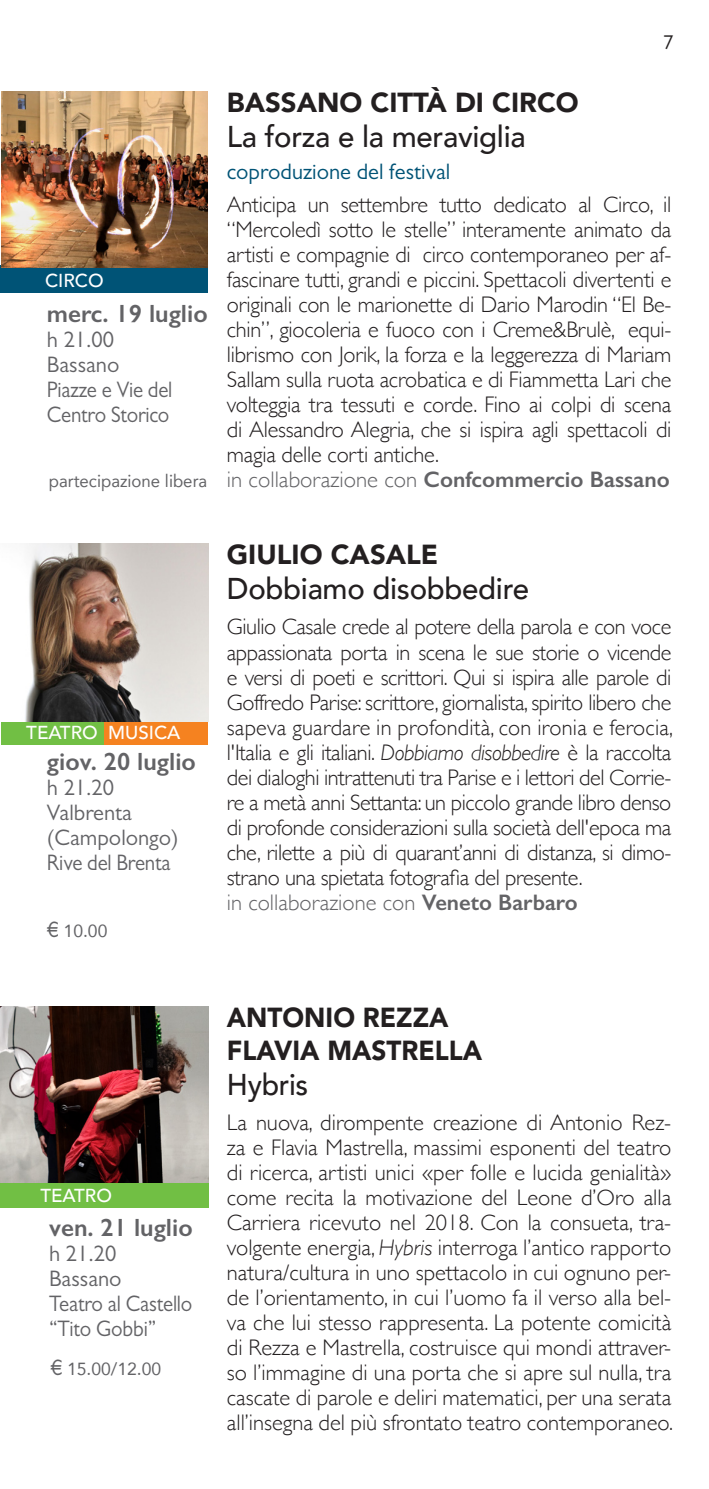
<style>
.page{position:relative;width:709px;height:1489px;background:#fff}
.page>*{position:absolute;margin:0;border:0;box-sizing:border-box;transform-origin:0 0}
.t1{font:500 30px "Avenir";letter-spacing:-.01em;color:#231f20}
.t2{font:500 30px "Avenir";letter-spacing:-.01em;color:#231f20;scale:.95 1}
.t3{font:900 27.5px "Avenir";color:#231f20}
.t4{font:900 27.5px "Avenir";color:#231f20;scale:.95 1}
.t5{font:600 25px "Gill Sans";color:#636366}
.t6{font:300 22.5px/25px "Gill Sans";letter-spacing:-.01em;color:#231f20;text-align:justify}
.t7{font:22.5px/25px "Gill Sans";letter-spacing:-.01em;color:#636366;scale:.93 1}
.t8{font:22.5px "Gill Sans";letter-spacing:-.01em;color:#636366}
.t9{font:600 22.5px "Gill Sans";color:#636366}
.t10{font:300 22.5px "Gill Sans";color:#636366}
.t11{font:22.5px "Gill Sans";color:#005376}
.t12{font:20px "Gill Sans";color:#231f20}
.t13{font:500 18.75px "Avenir";color:#fff}
.t14{font:17.5px "Avenir";color:#636366;scale:.96 1}
.t15{font:17.5px "Avenir";color:#636366}
.s1{font-weight:300}
.s2{font-family:"Gill Sans";font-size:22.5px}
.s3{font-style:italic}
.s4{font-weight:600}
</style>
<div class="page">
<div style="left:0;top:265px;width:207px;height:28px;background:#005376"></div>
<img style="left:1px;top:92px;width:206px;height:175px">
<div style="left:103px;top:720px;width:105px;height:25px;background:#f58220"></div>
<div style="left:1px;top:720px;width:102px;height:24px;background:#71bf44"></div>
<img style="left:1px;top:544px;width:207px;height:177px">
<img style="left:0;top:1006px;width:208px;height:177px">
<div style="left:0;top:1183px;width:208px;height:25px;background:#71bf44"></div>
<p class="t13" style="left:45px;top:264px;width:60px">CIRCO</p>
<p class="t5" style="left:47px;top:298px;width:162px">merc. 19 luglio</p>
<p class="t8" style="left:47px;top:326px;width:69px">h 21.00</p>
<p class="t8" style="left:47px;top:351px;width:74px">Bassano</p>
<p class="t7" style="left:47px;top:377px;width:136px">Piazze e Vie del<br>Centro Storico</p>
<p class="t14" style="left:49px;top:466px;width:167px">partecipazione libera</p>
<p class="t12" style="left:663px;top:31px;width:11px">7</p>
<p class="t3" style="left:227px;top:79px;width:353px">BASSANO CITTÀ DI CIRCO</p>
<p class="t1" style="left:227px;top:110px;width:300px">La forza e la meraviglia</p>
<p class="t11" style="left:227px;top:159px;width:225px">coproduzione del festival</p>
<p class="t6" style="left:227px;top:191px;width:446px">Anticipa un settembre tutto dedicato al Circo, il “Mercoledì sotto le stelle” interamente animato da artisti e compagnie di circo contemporaneo per af&shy;fascinare tutti, grandi e piccini. Spettacoli divertenti e originali con le marionette di Dario Marodin “El Be&shy;chin”, giocoleria e fuoco con i Creme&amp;Brulè, equi&shy;librismo con Jorik, la forza e la leggerezza di Mariam Sallam sulla ruota acrobatica e di Fiammetta Lari che volteggia tra tessuti e corde. Fino ai colpi di scena di Alessandro Alegria, che si ispira agli spettacoli di magia delle corti antiche.</p>
<p class="t9" style="left:227px;top:465px;width:444px"><span class="s1">in collaborazione con</span> Confcommercio Bassano</p>
<p class="t13" style="left:47px;top:712px;width:73px">TEATRO</p>
<p class="t13" style="left:26px;top:715px;width:156px">TEATRO MUSICA</p>
<p class="t5" style="left:47px;top:746px;width:150px">giov. 20 luglio</p>
<p class="t8" style="left:47px;top:774px;width:69px">h 21.20</p>
<p class="t8" style="left:47px;top:799px;width:87px">Valbrenta</p>
<p class="t8" style="left:47px;top:824px;width:133px">(Campolongo)</p>
<p class="t7" style="left:47px;top:850px;width:134px">Rive del Brenta</p>
<p class="t15" style="left:47px;top:917px;width:62px"><span class="s2">€</span> 10.00</p>
<p class="t3" style="left:227px;top:531px;width:213px">GIULIO CASALE</p>
<p class="t1" style="left:227px;top:563px;width:304px">Dobbiamo disobbedire</p>
<p class="t6" style="left:227px;top:613px;width:448px">Giulio Casale crede al potere della parola e con voce appassionata porta in scena le sue storie o vicende e versi di poeti e scrittori. Qui si ispira alle parole di Goffredo Parise: scrittore, giornalista, spirito libero che sapeva guardare in profondità, con ironia e ferocia,</p>
<p class="t6" style="left:227px;top:738px;width:446px">l'Italia e gli italiani. <span class="s3">Dobbiamo disobbedire</span> è la raccolta dei dialoghi intrattenuti tra Parise e i lettori del Corrie&shy;re a metà anni Settanta: un piccolo grande libro denso di profonde considerazioni sulla società dell'epoca ma che, rilette a più di quarant’anni di distanza, si dimo&shy;strano una spietata fotografia del presente.</p>
<p class="t10" style="left:227px;top:884px;width:352px">in collaborazione con <span class="s4">Veneto Barbaro</span></p>
<p class="t13" style="left:40px;top:1179px;width:73px">TEATRO</p>
<p class="t5" style="left:49px;top:1212px;width:145px">ven. 21 luglio</p>
<p class="t8" style="left:49px;top:1240px;width:69px">h 21.20</p>
<p class="t8" style="left:49px;top:1265px;width:74px">Bassano</p>
<p class="t7" style="left:49px;top:1290px;width:156px">Teatro al Castello “Tito Gobbi”</p>
<p class="t15" style="left:50px;top:1354px;width:112px"><span class="s2">€</span> 15.00/12.00</p>
<p class="t4" style="left:227px;top:994px;width:235px">ANTONIO REZZA</p>
<p class="t4" style="left:227px;top:1026px;width:270px">FLAVIA MASTRELLA</p>
<p class="t2" style="left:227px;top:1058px;width:87px">Hybris</p>
<p class="t6" style="left:227px;top:1108px;width:448px">La nuova, dirompente creazione di Antonio Rez&shy;za e Flavia Mastrella, massimi esponenti del teatro di ricerca, artisti unici «per folle e lucida genialità» come recita la motivazione del Leone d’Oro alla Carriera ricevuto nel 2018. Con la consueta, tra&shy;volgente energia, <span class="s3">Hybris</span> interroga l’antico rapporto natura/cultura in uno spettacolo in cui ognuno per&shy;de l’orientamento, in cui l’uomo fa il verso alla bel&shy;va che lui stesso rappresenta. La potente comicità di Rezza e Mastrella, costruisce qui mondi attraver&shy;so l’immagine di una porta che si apre sul nulla, tra cascate di parole e deliri matematici, per una serata all’insegna del più sfrontato teatro contemporaneo.</p>
</div>
